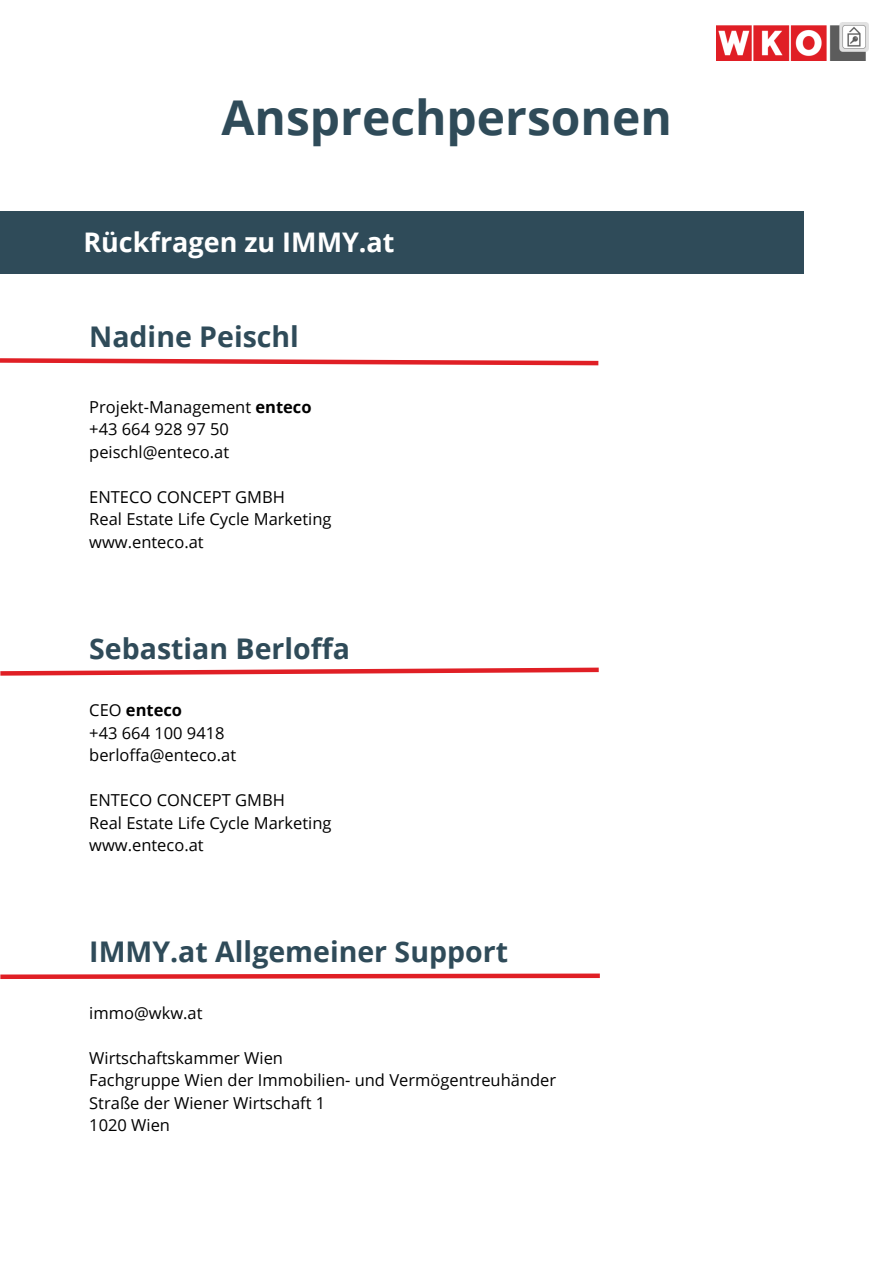
<style>
.page{position:relative;width:893px;height:1264px;background:#fff}
.page>*{position:absolute;margin:0;border:0;box-sizing:border-box;transform-origin:0 0}
.t1{font:700 48px "Open Sans";color:#2f4b59}
.t2{font:700 28.5px "Open Sans";color:#2f4b59}
.t3{font:700 27px "Open Sans";color:#fff}
.t4{font:16.5px "Open Sans";color:#000}
.t5{font:700 16.5px "Open Sans";color:#000}
.s1{font-weight:700}
.s2{font-weight:400}
</style>
<div class="page">
<svg style="left:0;top:667px;width:599px;height:9px"></svg>
<svg style="left:0;top:358px;width:599px;height:8px"></svg>
<div style="left:0;top:211px;width:803px;height:63px;background:#2f4b59"></div>
<img style="left:716px;top:23px;width:152px;height:38px">
<svg style="left:0;top:973px;width:600px;height:6px;background:#e7565b"></svg>
<p class="t1" style="left:221px;top:84px;width:452px">Ansprechpersonen</p>
<p class="t3" style="left:83px;top:223px;width:313px">Rückfragen zu IMMY.at</p>
<p class="t2" style="left:89px;top:316px;width:211px">Nadine Peischl</p>
<p class="t4" style="left:89px;top:395px;width:224px">Projekt-Management <span class="s1">enteco</span></p>
<p class="t4" style="left:89px;top:417px;width:141px">+43 664 928 97 50</p>
<p class="t4" style="left:89px;top:440px;width:141px">peischl@enteco.at</p>
<p class="t4" style="left:89px;top:485px;width:197px">ENTECO CONCEPT GMBH</p>
<p class="t4" style="left:89px;top:507px;width:244px">Real Estate Life Cycle Marketing</p>
<p class="t4" style="left:89px;top:530px;width:116px">www.enteco.at</p>
<p class="t2" style="left:89px;top:628px;width:262px">Sebastian Berloffa</p>
<p class="t5" style="left:89px;top:698px;width:94px"><span class="s2">CEO</span> enteco</p>
<p class="t4" style="left:89px;top:721px;width:137px">+43 664 100 9418</p>
<p class="t4" style="left:89px;top:743px;width:148px">berloffa@enteco.at</p>
<p class="t4" style="left:89px;top:788px;width:197px">ENTECO CONCEPT GMBH</p>
<p class="t4" style="left:89px;top:811px;width:244px">Real Estate Life Cycle Marketing</p>
<p class="t4" style="left:89px;top:833px;width:116px">www.enteco.at</p>
<p class="t2" style="left:89px;top:931px;width:420px">IMMY.at Allgemeiner Support</p>
<p class="t4" style="left:89px;top:1001px;width:115px">immo@wkw.at</p>
<p class="t4" style="left:89px;top:1046px;width:195px">Wirtschaftskammer Wien</p>
<p class="t4" style="left:89px;top:1068px;width:468px">Fachgruppe Wien der Immobilien- und Vermögentreuhänder</p>
<p class="t4" style="left:89px;top:1091px;width:237px">Straße der Wiener Wirtschaft 1</p>
<p class="t4" style="left:89px;top:1113px;width:82px">1020 Wien</p>
</div>
